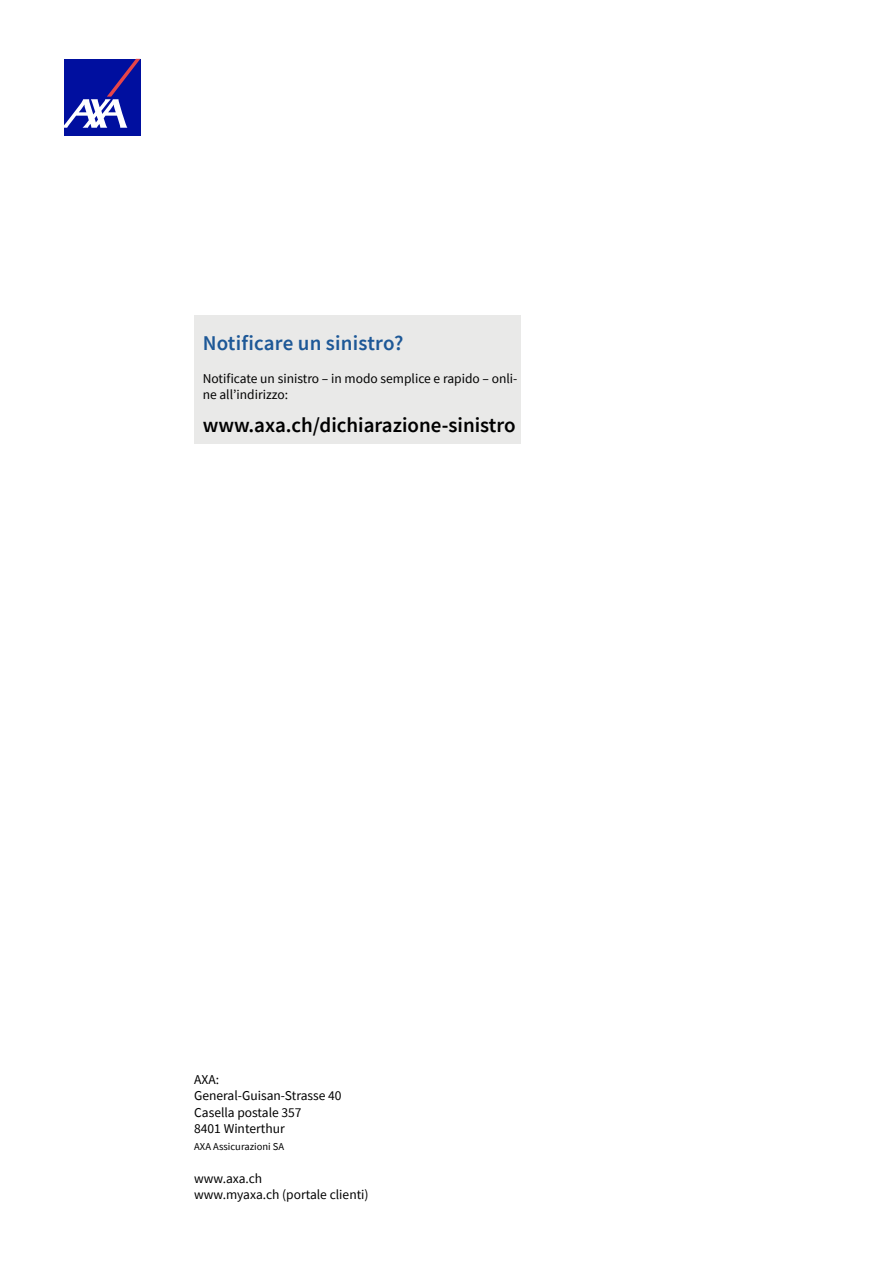
<style>
.page{position:relative;width:893px;height:1263px;background:#fff}
.page>*{position:absolute;margin:0;border:0;box-sizing:border-box;transform-origin:0 0}
.t1{font:600 21px "Source Sans Pro";color:#000}
.t2{font:600 21px "Source Sans Pro";letter-spacing:.01em;color:#1d5897}
.t3{font:13.5px/16.5px "Source Sans Pro";color:#000}
.t4{font:10.5px "Source Sans Pro";color:#000}
</style>
<div class="page">
<div style="left:194px;top:315px;width:326px;height:129px;background:#e9e9e8"></div>
<div style="left:64px;top:59px;width:76px;height:76px;background:#000f9f"></div>
<svg style="left:64px;top:59px;width:76px;height:69px"></svg>
<h1 class="t2" style="left:203px;top:329px;width:202px">Notificare un sinistro?</h1>
<p class="t3" style="left:203px;top:370px;width:316px">Notificate un sinistro – in modo semplice e rapido – onli&shy;ne all’indirizzo:</p>
<h1 class="t1" style="left:203px;top:412px;width:314px">www.axa.ch/dichiarazione-sinistro</h1>
<p class="t3" style="left:194px;top:1071px;width:149px">AXA:<br>General-Guisan-Strasse 40<br>Casella postale 357<br>8401 Winterthur</p>
<p class="t4" style="left:194px;top:1139px;width:91px">AXA Assicurazioni SA</p>
<p class="t3" style="left:194px;top:1170px;width:176px">www.axa.ch<br>www.myaxa.ch (portale clienti)</p>
</div>
